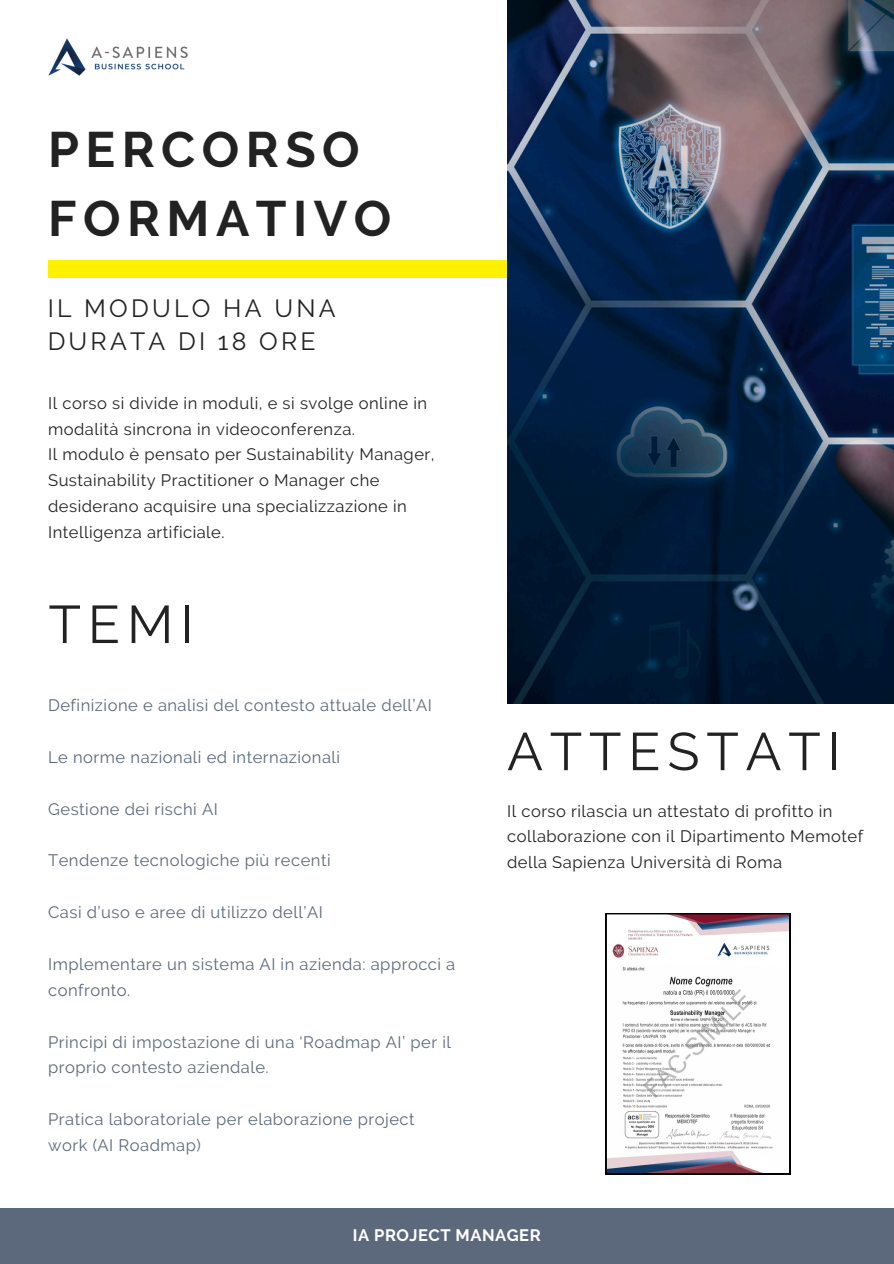
<style>
.page{position:relative;width:894px;height:1264px;background:#fff}
.page>*{position:absolute;margin:0;border:0;box-sizing:border-box;transform-origin:0 0}
.t1{font:52.95px "Raleway";letter-spacing:.13em;color:#222}
.t2{font:700 49.65px/68.7px "Raleway";letter-spacing:.13em;color:#222}
.t3{font:24.75px/33.8px "Raleway";letter-spacing:.13em;color:#222}
.t4{font:16.5px/25.8px "Raleway";letter-spacing:.03em;color:#5c697d}
.t5{font:16.5px/25.8px "Raleway";letter-spacing:.03em;color:#222}
.t6{font:700 16.5px "Raleway";letter-spacing:.03em;color:#fff}
</style>
<div class="page">
<div style="left:48px;top:261px;width:845px;height:17px;background:#fef001"></div>
<img style="left:507px;top:0;width:386px;height:703px">
<div style="left:0;top:1208px;width:893px;height:55px;background:#5c697d"></div>
<img style="left:48px;top:38px;width:140px;height:37px">
<img style="left:789px;top:1120px;width:2px;height:14px">
<svg style="left:605px;top:913px;width:184px;height:261px"></svg>
<h1 class="t2" style="left:48px;top:115px;width:344px">PERCORSO<br>FORMATIVO</h1>
<p class="t3" style="left:48px;top:291px;width:289px">IL MODULO HA UNA<br>DURATA DI 18 ORE</p>
<h3 class="t5" style="left:48px;top:390px;width:380px">Il corso si divide in moduli, e si svolge online in modalità sincrona in videoconferenza.</h3>
<p class="t5" style="left:48px;top:441px;width:388px">Il modulo è pensato per Sustainability Manager, Sustainability Practitioner o Manager che desiderano acquisire una specializzazione in Intelligenza artificiale.</p>
<p class="t1" style="left:49px;top:593px;width:146px">TEMI</p>
<h2 class="t4" style="left:48px;top:692px;width:385px">Definizione e analisi del contesto attuale dell’AI</h2>
<p class="t4" style="left:48px;top:744px;width:293px">Le norme nazionali ed internazionali</p>
<p class="t4" style="left:48px;top:795px;width:171px">Gestione dei rischi AI</p>
<p class="t4" style="left:48px;top:847px;width:284px">Tendenze tecnologiche più recenti</p>
<p class="t4" style="left:48px;top:899px;width:276px">Casi d’uso e aree di utilizzo dell’AI</p>
<p class="t4" style="left:48px;top:951px;width:408px">Implementare un sistema AI in azienda: approcci a confronto.</p>
<p class="t4" style="left:48px;top:1028px;width:404px">Principi di impostazione di una ‘Roadmap AI’ per il proprio contesto aziendale.</p>
<p class="t4" style="left:48px;top:1106px;width:368px">Pratica laboratoriale per elaborazione project work (AI Roadmap)</p>
<h2 class="t1" style="left:507px;top:720px;width:335px">ATTESTATI</h2>
<p class="t5" style="left:507px;top:797px;width:357px">Il corso rilascia un attestato di profitto in collaborazione con il Dipartimento Memotef della Sapienza Università di Roma</p>
<p class="t6" style="left:353px;top:1225px;width:189px">IA PROJECT MANAGER</p>
</div>
